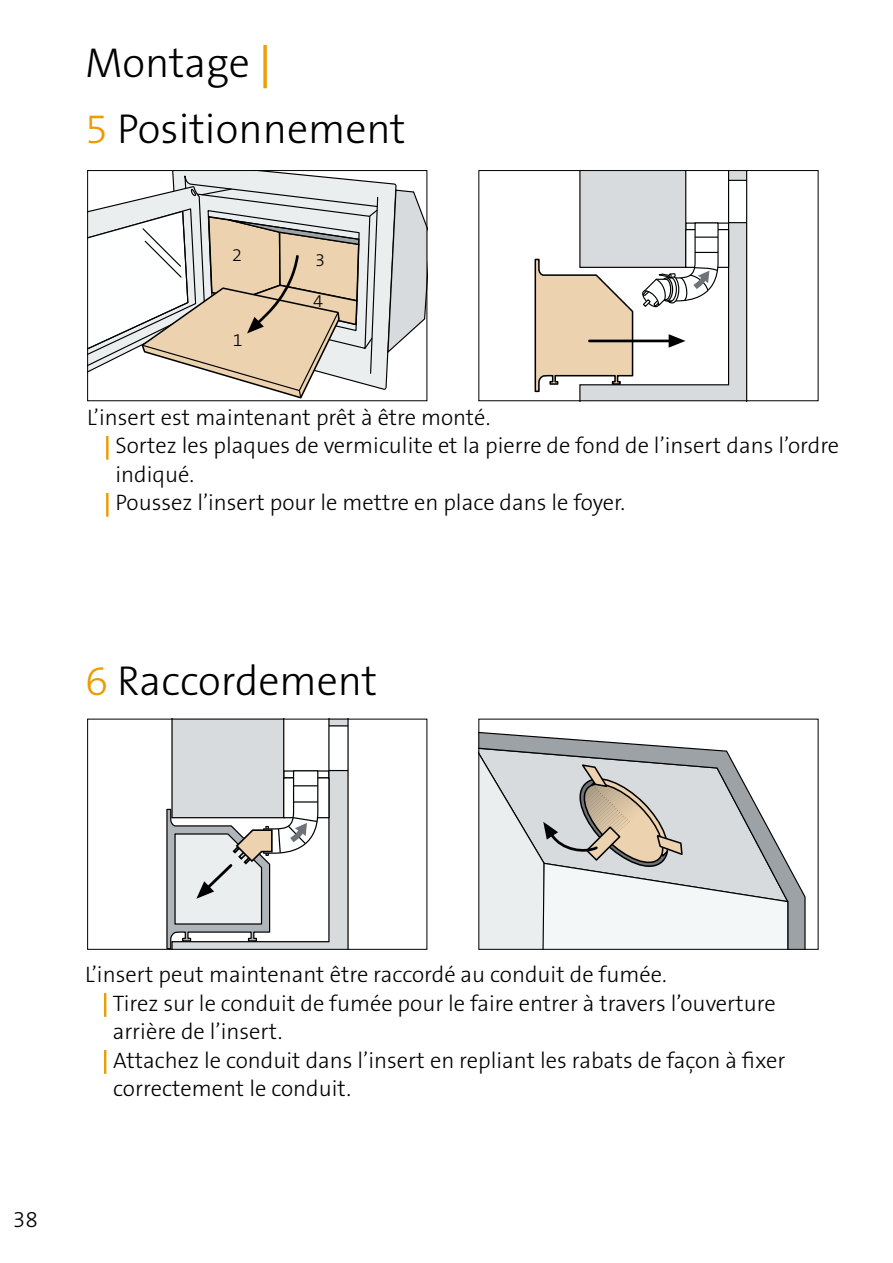
<style>
.page{position:relative;width:893px;height:1263px;background:#fff}
.page>*{position:absolute;margin:0;border:0;box-sizing:border-box;transform-origin:0 0}
.t1{font:300 42px/66px "The Sans B3";color:#000}
.t2{font:300 22.8px "The Sans B3";color:#000}
.t3{font:300 22.5px "The Sans B3";color:#000}
.t4{font:300 18px "The Sans B3";color:#000}
.s1{color:#ec9b00}
</style>
<div class="page">
<div style="left:104px;top:993px;width:2px;height:24px;border:1px solid #ec9b00"></div>
<div style="left:104px;top:1050px;width:2px;height:24px;border:1px solid #ec9b00"></div>
<div style="left:263px;top:45px;width:4px;height:43px;border:1px solid #ec9b00"></div>
<svg style="left:89px;top:172px;width:336px;height:227px"></svg>
<div style="left:87px;top:170px;width:340px;height:231px;border:1px solid #000"></div>
<svg style="left:534px;top:172px;width:214px;height:227px"></svg>
<div style="left:478px;top:170px;width:341px;height:231px;border:1px solid #000"></div>
<svg style="left:166px;top:721px;width:183px;height:227px"></svg>
<div style="left:87px;top:719px;width:340px;height:231px;border:1px solid #000"></div>
<svg style="left:480px;top:732px;width:326px;height:216px"></svg>
<svg style="left:480px;top:746px;width:309px;height:202px"></svg>
<div style="left:478px;top:719px;width:341px;height:231px;border:1px solid #000"></div>
<div style="left:106px;top:436px;width:3px;height:24px;border:1px solid #ec9b00"></div>
<div style="left:106px;top:493px;width:3px;height:24px;border:1px solid #ec9b00"></div>
<h1 class="t1" style="left:85px;top:32px;width:322px">Montage <span class="s1">|<br>5</span> Positionnement</h1>
<p class="t4" style="left:232px;top:246px;width:11px">2</p>
<p class="t4" style="left:315px;top:250px;width:11px">3</p>
<p class="t4" style="left:313px;top:292px;width:11px">4</p>
<p class="t4" style="left:233px;top:331px;width:11px">1</p>
<p class="t3" style="left:87px;top:406px;width:405px">L’insert est maintenant prêt à être monté.</p>
<p class="t3" style="left:104px;top:434px;width:737px"><span class="s1">|</span> Sortez les plaques de vermiculite et la pierre de fond de l’insert dans l’ordre</p>
<p class="t3" style="left:115px;top:463px;width:80px">indiqué.</p>
<p class="t3" style="left:104px;top:491px;width:522px"><span class="s1">|</span> Poussez l’insert pour le mettre en place dans le foyer.</p>
<h1 class="t1" style="left:85px;top:649px;width:294px"><span class="s1">6</span> Raccordement</h1>
<p class="t2" style="left:13px;top:1207px;width:27px">38</p>
<p class="t3" style="left:85px;top:963px;width:583px">L’insert peut maintenant être raccordé au conduit de fumée.</p>
<p class="t3" style="left:102px;top:991px;width:675px"><span class="s1">|</span> Tirez sur le conduit de fumée pour le faire entrer à travers l’ouverture</p>
<p class="t3" style="left:113px;top:1020px;width:171px">arrière de l’insert.</p>
<p class="t3" style="left:102px;top:1048px;width:685px"><span class="s1">|</span> Attachez le conduit dans l’insert en repliant les rabats de façon à fixer</p>
<p class="t3" style="left:113px;top:1077px;width:239px">correctement le conduit.</p>
</div>
